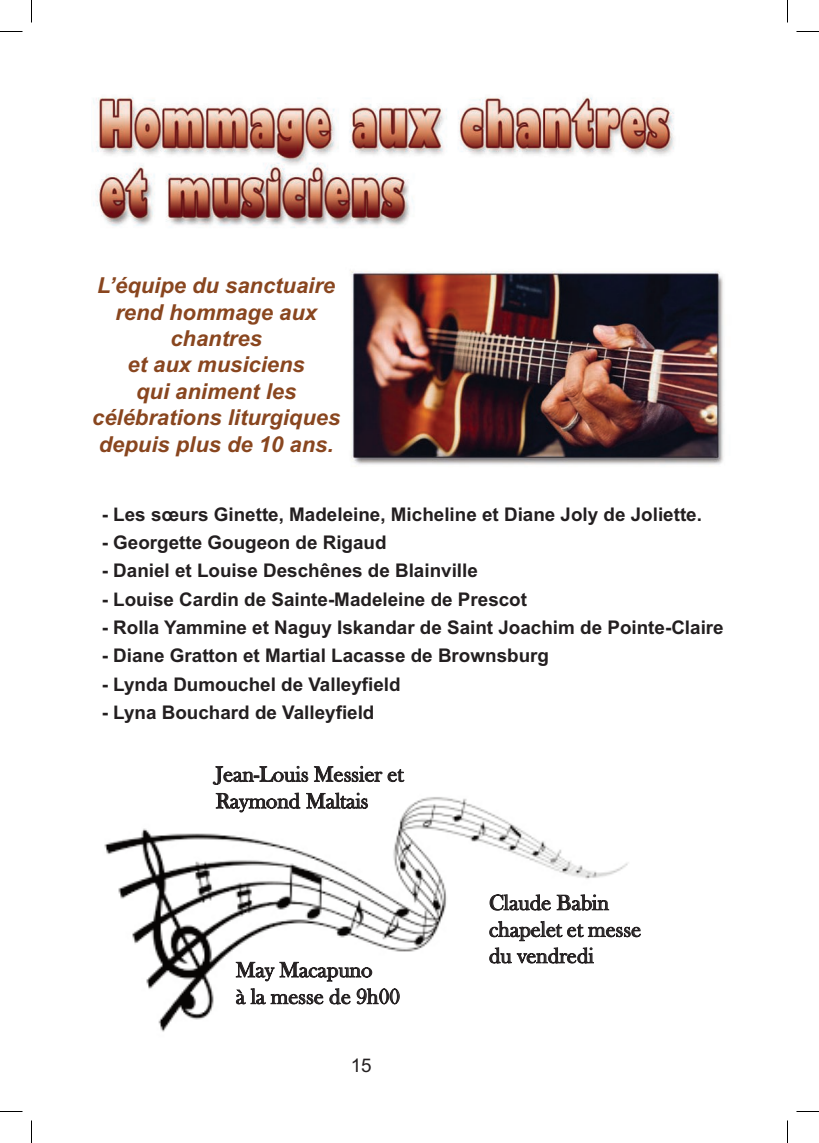
<style>
.page{position:relative;width:819px;height:1143px;background:#fff}
.page>*{position:absolute;margin:0;border:0;box-sizing:border-box;transform-origin:0 0}
.t1{font:italic 700 22.05px/26.4px "Arial";color:#89461f;text-align:center}
.t2{font:22.05px/26.7px "Bask Old Face";color:#231f20}
.t3{font:700 18.9px "Arial";color:#231f20}
.t4{font:18.9px "Arial";color:#231f20}
</style>
<div class="page">
<img style="left:92px;top:97px;width:582px;height:131px">
<img style="left:350px;top:270px;width:374px;height:195px">
<img style="left:104px;top:797px;width:524px;height:235px">
<svg style="left:0;top:31px;width:22px;height:1px"></svg>
<svg style="left:796px;top:31px;width:23px;height:1px"></svg>
<svg style="left:0;top:1111px;width:22px;height:1px"></svg>
<svg style="left:796px;top:1111px;width:23px;height:1px"></svg>
<svg style="left:31px;top:0;width:1px;height:22px"></svg>
<svg style="left:31px;top:1120px;width:1px;height:23px"></svg>
<svg style="left:787px;top:0;width:1px;height:22px"></svg>
<svg style="left:787px;top:1120px;width:1px;height:23px"></svg>
<p class="t1" style="left:92px;top:273px;width:250px">L’équipe du sanctuaire rend hommage aux chantres<br>et aux musiciens<br>qui animent les célébrations liturgiques depuis plus de 10 ans.</p>
<p class="t3" style="left:102px;top:501px;width:602px">- Les sœurs Ginette, Madeleine, Micheline et Diane Joly de Joliette.</p>
<p class="t3" style="left:102px;top:529px;width:286px">- Georgette Gougeon de Rigaud</p>
<p class="t3" style="left:102px;top:558px;width:378px">- Daniel et Louise Deschênes de Blainville</p>
<p class="t3" style="left:102px;top:586px;width:427px">- Louise Cardin de Sainte-Madeleine de Prescot</p>
<p class="t3" style="left:102px;top:614px;width:623px">- Rolla Yammine et Naguy Iskandar de Saint Joachim de Pointe-Claire</p>
<p class="t3" style="left:102px;top:642px;width:449px">- Diane Gratton et Martial Lacasse de Brownsburg</p>
<p class="t3" style="left:102px;top:671px;width:300px">- Lynda Dumouchel de Valleyfield</p>
<p class="t3" style="left:102px;top:699px;width:274px">- Lyna Bouchard de Valleyfield</p>
<p class="t2" style="left:216px;top:761px;width:189px">Jean-Louis Messier et<br>Raymond Maltais</p>
<p class="t2" style="left:236px;top:957px;width:166px">May Macapuno<br>à la messe de 9h00</p>
<p class="t4" style="left:351px;top:1052px;width:22px">15</p>
<p class="t2" style="left:489px;top:890px;width:154px">Claude Babin chapelet et messe du vendredi</p>
</div>
